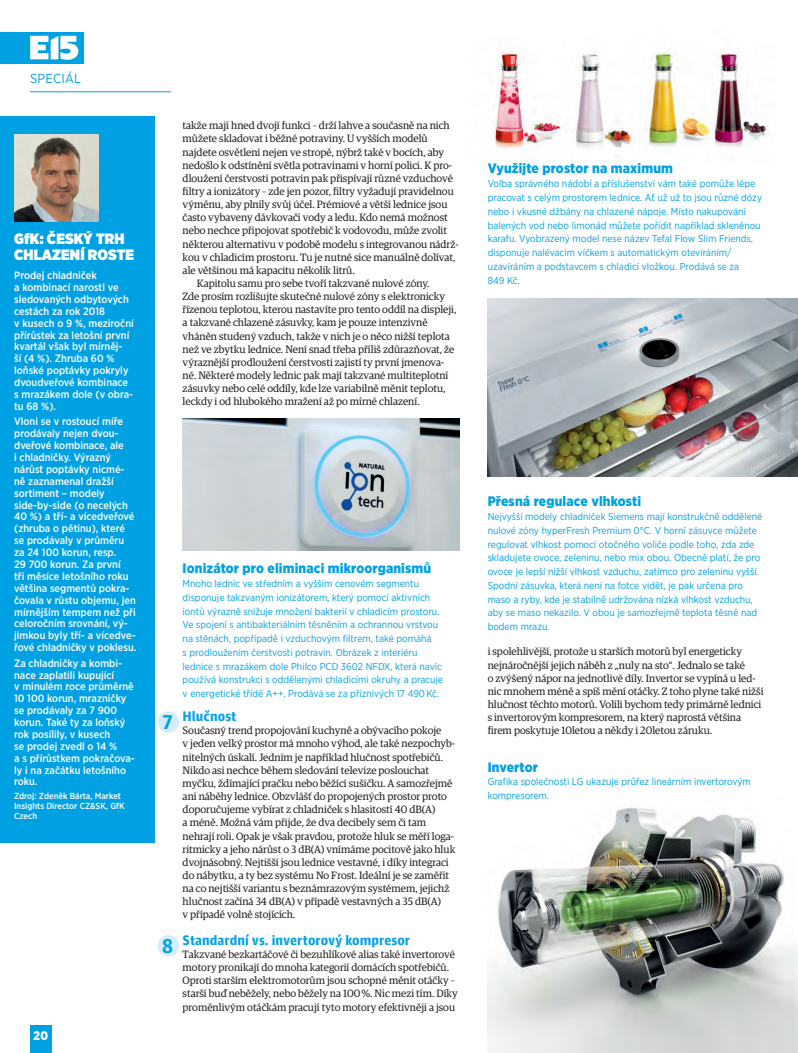
<style>
.page{position:relative;width:798px;height:1053px;background:#fff}
.page>*{position:absolute;margin:0;border:0;box-sizing:border-box;transform-origin:0 0}
.t1{font:900 20px "Guardian Agate Sans 4";color:#00a1e3}
.t2{font:900 15px/16.2px "Gotham Narrow";letter-spacing:.01em;color:#fff}
.t3{font:900 13.75px "Gotham Narrow";letter-spacing:.01em;color:#00a1e3}
.t4{font:900 13.75px "Guardian Agate Sans 4";color:#00a1e3}
.t5{font:13.12px "Gotham Narrow";letter-spacing:.02em;color:#00a1e3}
.t6{font:900 12.5px "Gotham Narrow";color:#fff;scale:.96 1}
.t7{font:10.62px/13.1px "Guardian Egyp";color:#231f20}
.t8{font:500 10.62px/11.9px "Gotham Narrow";color:#fff}
.t9{font:10px/13.8px "Gotham Narrow";color:#00a1e3}
.t10{font:500 8.75px/10px "Gotham Narrow";color:#fff}
</style>
<div class="page">
<hr style="left:30px;top:92px;width:141px;height:1px;background:#00a1e3">
<div style="left:0;top:32px;width:84px;height:32px;background:#00a1e3"></div>
<svg style="left:30px;top:36px;width:48px;height:24px"></svg>
<div style="left:30px;top:1025px;width:21px;height:27px;background:#00a1e3"></div>
<div style="left:158px;top:711px;width:21px;height:21px;background:#d4ecf9;border-radius:50%"></div>
<div style="left:158px;top:935px;width:21px;height:21px;background:#d4ecf9;border-radius:50%"></div>
<div style="left:0;top:116px;width:154px;height:726px;background:#00a1e3"></div>
<img style="left:14px;top:134px;width:85px;height:87px">
<img style="left:487px;top:299px;width:310px;height:177px">
<img style="left:182px;top:418px;width:277px;height:132px">
<img style="left:487px;top:807px;width:310px;height:245px">
<img style="left:492px;top:51px;width:276px;height:108px">
<p class="t5" style="left:30px;top:70px;width:52px">SPECIÁL</p>
<h2 class="t2" style="left:14px;top:230px;width:121px">GfK: ČESKÝ TRH<br>CHLAZENÍ ROSTE</h2>
<p class="t8" style="left:14px;top:269px;width:121px">Prodej chladniček<br>a kombinací narostl ve sledovaných odbytových cestách za rok 2018<br>v kusech o 9 %, meziroční přírůstek za letošní první kvartál však byl mírněj-<br>ší (4 %). Zhruba 60 % loňské poptávky pokryly dvoudveřové kombinace s mrazákem dole (v obra&shy;tu 68 %).</p>
<p class="t8" style="left:14px;top:415px;width:124px">Vloni se v rostoucí míře prodávaly nejen dvou&shy;dveřové kombinace, ale<br>i chladničky. Výrazný nárůst poptávky nicmé&shy;ně zaznamenal dražší sortiment – modely side-by-side (o necelých<br>40 %) a tří- a vícedveřové (zhruba o pětinu), které se prodávaly v průměru za 24 100 korun, resp.<br>29 700 korun. Za první<br>tři měsíce letošního roku většina segmentů pokra&shy;čovala v růstu objemu, jen mírnějším tempem než při celoročním srovnání, vý&shy;jimkou byly tří- a vícedve&shy;řové chladničky v poklesu.</p>
<p class="t8" style="left:14px;top:656px;width:122px">Za chladničky a kombi&shy;nace zaplatili kupující<br>v minulém roce průměrně<br>10 100 korun, mrazničky se prodávaly za 7 900 korun. Také ty za loňský rok posílily, v kusech<br>se prodej zvedl o 14 %<br>a s přírůstkem pokračova&shy;ly i na začátku letošního roku.</p>
<p class="t10" style="left:14px;top:790px;width:112px">Zdroj: Zdeněk Bárta, Market<br>Insights Director CZ&amp;SK, GfK<br>Czech</p>
<p class="t6" style="left:34px;top:1026px;width:17px">20</p>
<p class="t7" style="left:182px;top:118px;width:268px">takže mají hned dvojí funkci – drží lahve a současně na nich</p>
<p class="t7" style="left:182px;top:131px;width:246px">můžete skladovat i běžné potraviny. U vyšších modelů</p>
<p class="t7" style="left:182px;top:145px;width:263px">najdete osvětlení nejen ve stropě, nýbrž také v bocích, aby</p>
<p class="t7" style="left:182px;top:158px;width:271px">nedošlo k odstínění světla potravinami v horní polici. K pro-</p>
<p class="t7" style="left:182px;top:171px;width:272px">dloužení čerstvosti potravin pak přispívají různé vzduchové</p>
<p class="t7" style="left:182px;top:184px;width:273px">filtry a ionizátory – zde jen pozor, filtry vyžadují pravidelnou</p>
<p class="t7" style="left:182px;top:197px;width:266px">výměnu, aby plnily svůj účel. Prémiové a větší lednice jsou</p>
<p class="t7" style="left:182px;top:210px;width:266px">často vybaveny dávkovači vody a ledu. Kdo nemá možnost</p>
<p class="t7" style="left:182px;top:223px;width:266px">nebo nechce připojovat spotřebič k vodovodu, může zvolit</p>
<p class="t7" style="left:182px;top:237px;width:277px">některou alternativu v podobě modelu s integrovanou nádrž-</p>
<p class="t7" style="left:182px;top:250px;width:274px">kou v chladicím prostoru. Tu je nutné sice manuálně dolívat,</p>
<p class="t7" style="left:182px;top:263px;width:173px">ale většinou má kapacitu několik litrů.</p>
<p class="t7" style="left:197px;top:276px;width:234px">Kapitolu samu pro sebe tvoří takzvané nulové zóny.</p>
<p class="t7" style="left:182px;top:289px;width:264px">Zde prosím rozlišujte skutečné nulové zóny s elektronicky</p>
<p class="t7" style="left:182px;top:302px;width:275px">řízenou teplotou, kterou nastavíte pro tento oddíl na displeji,</p>
<p class="t7" style="left:182px;top:315px;width:246px">a takzvané chlazené zásuvky, kam je pouze intenzivně</p>
<p class="t7" style="left:182px;top:329px;width:269px">vháněn studený vzduch, takže v nich je o něco nižší teplota</p>
<p class="t7" style="left:182px;top:342px;width:273px">než ve zbytku lednice. Není snad třeba příliš zdůrazňovat, že</p>
<p class="t7" style="left:182px;top:355px;width:263px">výraznější prodloužení čerstvosti zajistí ty první jmenova-</p>
<p class="t7" style="left:182px;top:368px;width:267px">né. Některé modely lednic pak mají takzvané multiteplotní</p>
<p class="t7" style="left:182px;top:381px;width:264px">zásuvky nebo celé oddíly, kde lze variabilně měnit teplotu,</p>
<p class="t7" style="left:182px;top:394px;width:238px">leckdy i od hlubokého mražení až po mírné chlazení.</p>
<h1 class="t1" style="left:162px;top:709px;width:13px">7</h1>
<h1 class="t1" style="left:162px;top:932px;width:13px">8</h1>
<p class="t3" style="left:182px;top:559px;width:250px">Ionizátor pro eliminaci mikroorganismů</p>
<p class="t9" style="left:182px;top:576px;width:262px">Mnoho lednic ve středním a vyšším cenovém segmentu disponuje takzvaným ionizátorem, který pomocí aktivních iontů výrazně snižuje množení bakterií v chladicím prostoru.<br>Ve spojení s antibakteriálním těsněním a ochrannou vrstvou na stěnách, popřípadě i vzduchovým filtrem, také pomáhá<br>s prodloužením čerstvosti potravin. Obrázek z interiéru lednice s mrazákem dole Philco PCD 3602 NFDX, která navíc používá konstrukci s oddělenými chladicími okruhy a pracuje v energetické třídě A++. Prodává se za příznivých 17 490 Kč.</p>
<p class="t4" style="left:182px;top:707px;width:55px">Hlučnost</p>
<p class="t7" style="left:182px;top:723px;width:274px">Současný trend propojování kuchyně a obývacího pokoje<br>v jeden velký prostor má mnoho výhod, ale také nezpochyb&shy;nitelných úskalí. Jedním je například hlučnost spotřebičů.<br>Nikdo asi nechce během sledování televize poslouchat myčku, ždímající pračku nebo běžící sušičku. A samozřejmě ani náběhy lednice. Obzvlášť do propojených prostor proto doporučujeme vybírat z chladniček s hlasitostí 40 dB(A)<br>a méně. Možná vám přijde, že dva decibely sem či tam nehrají roli. Opak je však pravdou, protože hluk se měří loga&shy;ritmicky a jeho nárůst o 3 dB(A) vnímáme pocitově jako hluk dvojnásobný. Nejtišší jsou lednice vestavné, i díky integraci do nábytku, a ty bez systému No Frost. Ideální je se zaměřit na co nejtišší variantu s beznámrazovým systémem, jejichž hlučnost začíná 34 dB(A) v případě vestavných a 35 dB(A)<br>v případě volně stojících.</p>
<p class="t4" style="left:182px;top:930px;width:229px">Standardní vs. invertorový kompresor</p>
<p class="t7" style="left:182px;top:946px;width:276px">Takzvané bezkartáčové či bezuhlíkové alias také invertorové motory pronikají do mnoha kategorií domácích spotřebičů.<br>Oproti starším elektromotorům jsou schopné měnit otáčky – starší buď neběžely, nebo běžely na 100 %. Nic mezi tím. Díky proměnlivým otáčkám pracují tyto motory efektivněji a jsou</p>
<p class="t3" style="left:487px;top:159px;width:187px">Využijte prostor na maximum</p>
<p class="t9" style="left:487px;top:177px;width:276px">Volba správného nádobí a příslušenství vám také pomůže lépe pracovat s celým prostorem lednice. Ať už už to jsou různé dózy nebo i vkusné džbány na chlazené nápoje. Místo nakupování balených vod nebo limonád můžete pořídit například skleněnou karafu. Vyobrazený model nese název Tefal Flow Slim Friends, disponuje nalévacím víčkem s automatickým otevíráním/ uzavíráním a podstavcem s chladicí vložkou. Prodává se za<br>849 Kč.</p>
<p class="t3" style="left:487px;top:492px;width:155px">Přesná regulace vlhkosti</p>
<p class="t9" style="left:487px;top:509px;width:276px">Nejvyšší modely chladniček Siemens mají konstrukčně oddělené nulové zóny hyperFresh Premium 0°C. V horní zásuvce můžete regulovat vlhkost pomocí otočného voliče podle toho, zda zde skladujete ovoce, zeleninu, nebo mix obou. Obecně platí, že pro ovoce je lepší nižší vlhkost vzduchu, zatímco pro zeleninu vyšší.<br>Spodní zásuvka, která není na fotce vidět, je pak určena pro maso a ryby, kde je stabilně udržována nízká vlhkost vzduchu, aby se maso nekazilo. V obou je samozřejmě teplota těsně nad bodem mrazu.</p>
<p class="t7" style="left:487px;top:644px;width:277px">i spolehlivější, protože u starších motorů byl energeticky nejnáročnější jejich náběh z „nuly na sto“. Jednalo se také<br>o zvýšený nápor na jednotlivé díly. Invertor se vypíná u led&shy;nic mnohem méně a spíš mění otáčky. Z toho plyne také nižší hlučnost těchto motorů. Volili bychom tedy primárně lednici s invertorovým kompresorem, na který naprostá většina firem poskytuje 10letou a někdy i 20letou záruku.</p>
<p class="t3" style="left:487px;top:757px;width:52px">Invertor</p>
<p class="t9" style="left:487px;top:774px;width:264px">Grafika společnosti LG ukazuje průřez lineárním invertorovým kompresorem.</p>
</div>
